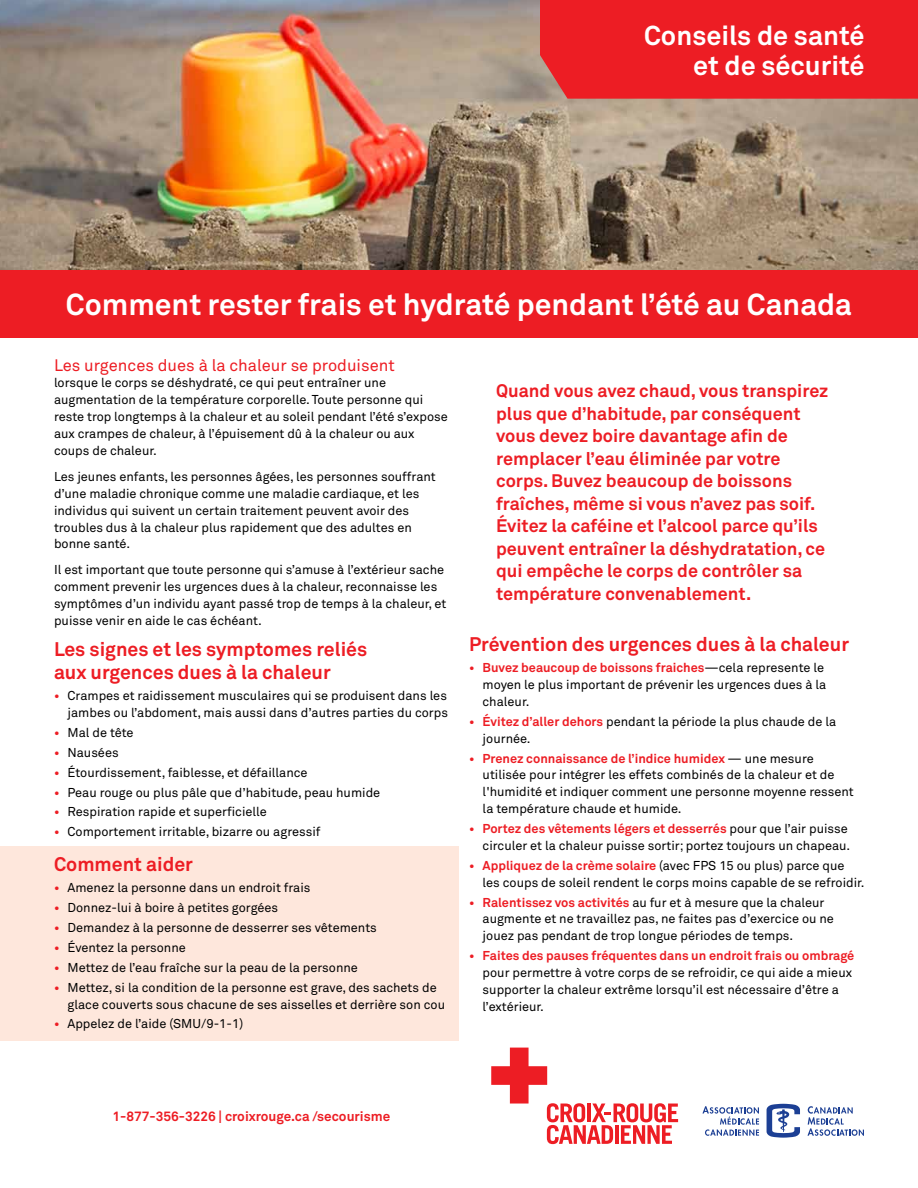
<style>
.page{position:relative;width:918px;height:1188px;background:#fff}
.page>*{position:absolute;margin:0;border:0;box-sizing:border-box;transform-origin:0 0}
.t1{font:700 30px "Akkurat Std";color:#fff}
.t2{font:700 27px/30px "Akkurat Std";color:#fff;text-align:right}
.t3{font:700 19.5px/22.5px "Akkurat Std";color:#ed1d24}
.t4{font:700 18px/22.5px "Akkurat Std";color:#ed1d24}
.t5{font:16.5px "Akkurat Std";color:#ed1d24}
.t6{font:700 13.5px "Akkurat Std";color:#ed1d24}
.t7{font:12.75px/17px "Akkurat Std";color:#000}
.t8{font:700 12.75px "Akkurat Std";color:#ed1d24}
.s1{font-weight:700;color:#ed1d24}
</style>
<div class="page">
<img style="left:0;top:0;width:918px;height:270px">
<div style="left:0;top:270px;width:918px;height:68px;background:#ed1d24"></div>
<div style="left:540px;top:0;width:378px;height:99px;background:#ed1d24"></div>
<div style="left:0;top:847px;width:459px;height:194px;background:#fee7dc"></div>
<svg style="left:767px;top:1104px;width:33px;height:34px"></svg>
<svg style="left:807px;top:1106px;width:57px;height:30px"></svg>
<svg style="left:491px;top:1047px;width:268px;height:98px"></svg>
<h2 class="t2" style="left:644px;top:20px;width:222px">Conseils de santé et de sécurité</h2>
<h1 class="t1" style="left:66px;top:286px;width:788px">Comment rester frais et hydraté pendant l’été au Canada</h1>
<p class="t5" style="left:54px;top:355px;width:342px">Les urgences dues à la chaleur se produisent</p>
<p class="t7" style="left:54px;top:375px;width:395px">lorsque le corps se déshydraté, ce qui peut entraîner une augmentation de la température corporelle. Toute personne qui reste trop longtemps à la chaleur et au soleil pendant l’été s’expose aux crampes de chaleur, à l’épuisement dû à la chaleur ou aux coups de chaleur.</p>
<p class="t7" style="left:54px;top:468px;width:383px">Les jeunes enfants, les personnes âgées, les personnes souffrant d’une maladie chronique comme une maladie cardiaque, et les individus qui suivent un certain traitement peuvent avoir des troubles dus à la chaleur plus rapidement que des adultes en bonne santé.</p>
<p class="t7" style="left:54px;top:561px;width:394px">Il est important que toute personne qui s’amuse à l’extérieur sache comment prevenir les urgences dues à la chaleur, reconnaisse les symptômes d’un individu ayant passé trop de temps à la chaleur, et puisse venir en aide le cas échéant.</p>
<h3 class="t3" style="left:54px;top:638px;width:315px">Les signes et les symptomes reliés aux urgences dues à la chaleur</h3>
<p class="t7" style="left:54px;top:687px;width:396px;text-align:right"><span class="s1">•</span> Crampes et raidissement musculaires qui se produisent dans les jambes ou l’abdoment, mais aussi dans d’autres parties du corps</p>
<p class="t7" style="left:54px;top:724px;width:81px"><span class="s1">•</span> Mal de tête</p>
<p class="t7" style="left:54px;top:744px;width:66px"><span class="s1">•</span> Nausées</p>
<p class="t7" style="left:54px;top:764px;width:255px"><span class="s1">•</span> Étourdissement, faiblesse, et défaillance</p>
<p class="t7" style="left:54px;top:784px;width:328px"><span class="s1">•</span> Peau rouge ou plus pâle que d’habitude, peau humide</p>
<p class="t7" style="left:54px;top:804px;width:214px"><span class="s1">•</span> Respiration rapide et superficielle</p>
<p class="t7" style="left:54px;top:824px;width:268px"><span class="s1">•</span> Comportement irritable, bizarre ou agressif</p>
<h3 class="t3" style="left:54px;top:853px;width:140px">Comment aider</h3>
<p class="t7" style="left:54px;top:879px;width:258px"><span class="s1">•</span> Amenez la personne dans un endroit frais</p>
<p class="t7" style="left:54px;top:899px;width:226px"><span class="s1">•</span> Donnez-lui à boire à petites gorgées</p>
<p class="t7" style="left:54px;top:919px;width:324px"><span class="s1">•</span> Demandez à la personne de desserrer ses vêtements</p>
<p class="t7" style="left:54px;top:939px;width:133px"><span class="s1">•</span> Éventez la personne</p>
<p class="t7" style="left:54px;top:959px;width:306px"><span class="s1">•</span> Mettez de l’eau fraîche sur la peau de la personne</p>
<p class="t7" style="left:68px;top:979px;width:379px;text-indent:-14px"><span class="s1">•</span> Mettez, si la condition de la personne est grave, des sachets de glace couverts sous chacune de ses aisselles et derrière son cou</p>
<p class="t7" style="left:54px;top:1016px;width:191px"><span class="s1">•</span> Appelez de l’aide (SMU/9-1-1)</p>
<p class="t4" style="left:496px;top:380px;width:334px">Quand vous avez chaud, vous transpirez plus que d’habitude, par conséquent vous devez boire davantage afin de remplacer l’eau éliminée par votre corps. Buvez beaucoup de boissons fraîches, même si vous n’avez pas soif.<br>Évitez la caféine et l’alcool parce qu’ils peuvent entraîner la déshydratation, ce qui empêche le corps de contrôler sa température convenablement.</p>
<h3 class="t3" style="left:469px;top:632px;width:381px">Prévention des urgences dues à la chaleur</h3>
<p class="t7" style="left:483px;top:659px;width:345px;text-indent:-14px"><span class="s1">• Buvez beaucoup de boissons fraiches</span>—cela represente le moyen le plus important de prévenir les urgences dues à la chaleur.</p>
<p class="t7" style="left:483px;top:713px;width:355px;text-indent:-14px"><span class="s1">• Évitez d’aller dehors</span> pendant la période la plus chaude de la journée.</p>
<p class="t7" style="left:483px;top:750px;width:373px;text-indent:-14px"><span class="s1">• Prenez connaissance de l’indice humidex</span> — une mesure utilisée pour intégrer les effets combinés de la chaleur et de l'humidité et indiquer comment une personne moyenne ressent la température chaude et humide.</p>
<p class="t7" style="left:469px;top:820px;width:383px;text-align:right"><span class="s1">• Portez des vêtements légers et desserrés</span> pour que l’air puisse circuler et la chaleur puisse sortir; portez toujours un chapeau.</p>
<p class="t7" style="left:483px;top:857px;width:384px;text-indent:-14px"><span class="s1">• Appliquez de la crème solaire</span> (avec FPS 15 ou plus) parce que les coups de soleil rendent le corps moins capable de se refroidir.</p>
<p class="t7" style="left:483px;top:894px;width:353px;text-indent:-14px"><span class="s1">• Ralentissez vos activités</span> au fur et à mesure que la chaleur augmente et ne travaillez pas, ne faites pas d’exercice ou ne jouez pas pendant de trop longue périodes de temps.</p>
<p class="t8" style="left:469px;top:948px;width:387px">• Faites des pauses fréquentes dans un endroit frais ou ombragé</p>
<p class="t7" style="left:483px;top:964px;width:371px">pour permettre à votre corps de se refroidir, ce qui aide a mieux supporter la chaleur extrême lorsqu’il est nécessaire d’être a l’extérieur.</p>
<p class="t6" style="left:112px;top:1108px;width:279px">1-877-356-3226 | croixrouge.ca /secourisme</p>
</div>
